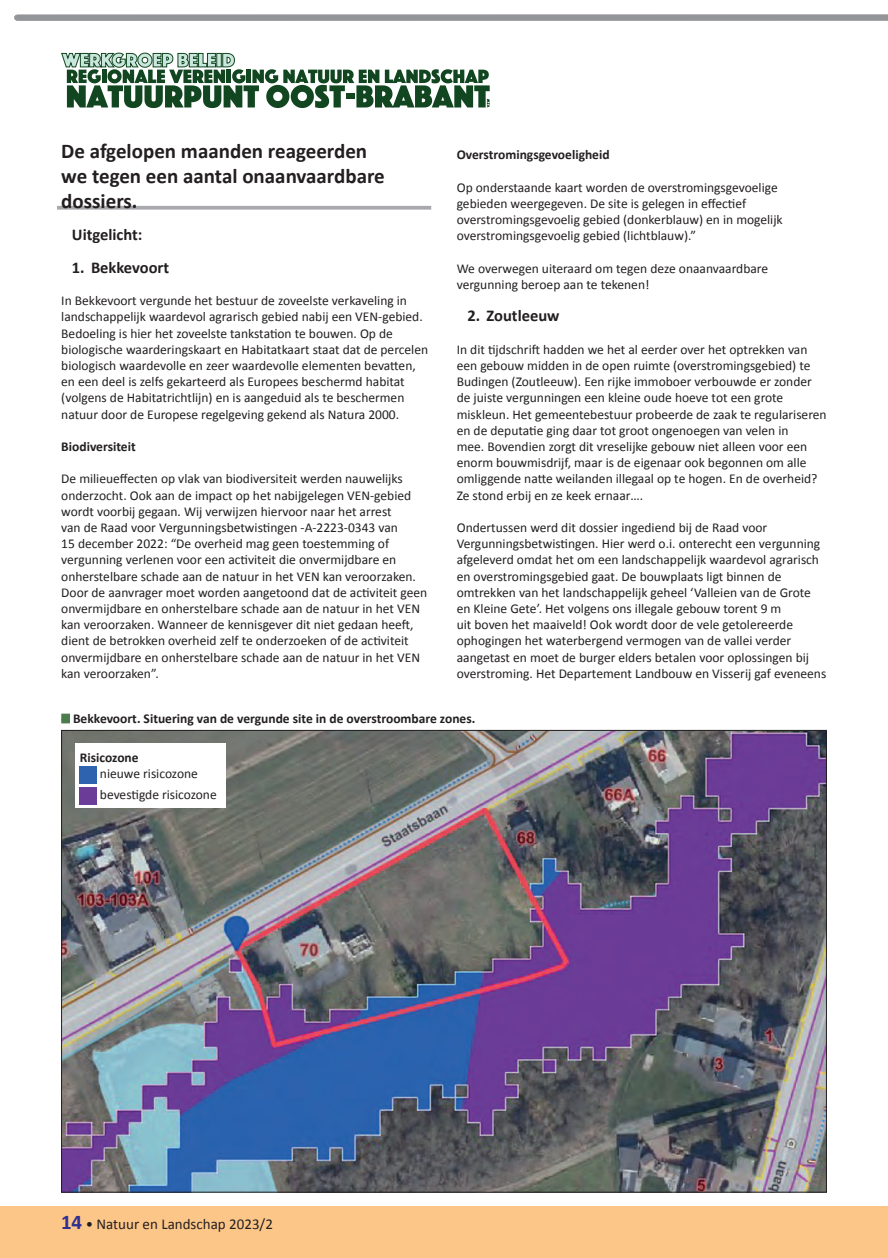
<style>
.page{position:relative;width:888px;height:1258px;background:#fff}
.page>*{position:absolute;margin:0;border:0;box-sizing:border-box;transform-origin:0 0}
.t1{font:700 21px/25.2px "Calibri";color:#231f20}
.t2{font:700 16.5px "Calibri";color:#231f20}
.t3{font:15px "Calibri";color:#231f20}
.t4{font:13.5px/16.2px "Calibri";color:#231f20}
.t5{font:700 13.5px "Calibri";color:#231f20}
.s1{color:#4b7c4b}
.s2{font-weight:700;font-size:21px;color:#2e3092}
</style>
<div class="page">
<div style="left:0;top:1206px;width:888px;height:52px;background:#fdc689"></div>
<svg style="left:57px;top:206px;width:374px;height:4px"></svg>
<svg style="left:66px;top:100px;width:424px;height:8px"></svg>
<svg style="left:14px;top:14px;width:874px;height:86px"></svg>
<img style="left:63px;top:732px;width:762px;height:458px">
<div style="left:61px;top:714px;width:9px;height:9px;background:#4b7c4b"></div>
<div style="left:76px;top:743px;width:150px;height:64px;background:#fff"></div>
<div style="left:80px;top:767px;width:17px;height:17px;background:#2d63af"></div>
<div style="left:80px;top:787px;width:17px;height:17px;background:#6b3d98"></div>
<h1 class="t1" style="left:61px;top:137px;width:325px">De afgelopen maanden reageerden we tegen een aantal onaanvaardbare dossiers.</h1>
<p class="t2" style="left:72px;top:225px;width:72px">Uitgelicht:</p>
<p class="t2" style="left:72px;top:257px;width:99px">1. Bekkevoort</p>
<p class="t4" style="left:61px;top:292px;width:368px">In Bekkevoort vergunde het bestuur de zoveelste verkaveling in landschappelijk waardevol agrarisch gebied nabij een VEN-gebied.<br>Bedoeling is hier het zoveelste tankstation te bouwen. Op de biologische waarderingskaart en Habitatkaart staat dat de percelen biologisch waardevolle en zeer waardevolle elementen bevatten, en een deel is zelfs gekarteerd als Europees beschermd habitat (volgens de Habitatrichtlijn) en is aangeduid als te beschermen natuur door de Europese regelgeving gekend als Natura 2000.</p>
<p class="t5" style="left:61px;top:438px;width:76px">Biodiversiteit</p>
<p class="t4" style="left:61px;top:470px;width:368px">De milieueffecten op vlak van biodiversiteit werden nauwelijks onderzocht. Ook aan de impact op het nabijgelegen VEN-gebied wordt voorbij gegaan. Wij verwijzen hiervoor naar het arrest<br>van de Raad voor Vergunningsbetwistingen -A-2223-0343 van<br>15 december 2022: “De overheid mag geen toestemming of vergunning verlenen voor een activiteit die onvermijdbare en onherstelbare schade aan de natuur in het VEN kan veroorzaken.<br>Door de aanvrager moet worden aangetoond dat de activiteit geen onvermijdbare en onherstelbare schade aan de natuur in het VEN kan veroorzaken. Wanneer de kennisgever dit niet gedaan heeft, dient de betrokken overheid zelf te onderzoeken of de activiteit onvermijdbare en onherstelbare schade aan de natuur in het VEN kan veroorzaken”.</p>
<p class="t5" style="left:457px;top:146px;width:154px">Overstromingsgevoeligheid</p>
<p class="t4" style="left:457px;top:178px;width:327px">Op onderstaande kaart worden de overstromingsgevoelige gebieden weergegeven. De site is gelegen in effectief overstromingsgevoelig gebied (donkerblauw) en in mogelijk overstromingsgevoelig gebied (lichtblauw).”</p>
<p class="t4" style="left:457px;top:260px;width:313px">We overwegen uiteraard om tegen deze onaanvaardbare vergunning beroep aan te tekenen!</p>
<p class="t2" style="left:467px;top:306px;width:94px">2. Zoutleeuw</p>
<p class="t4" style="left:457px;top:341px;width:371px">In dit tijdschrift hadden we het al eerder over het optrekken van een gebouw midden in de open ruimte (overstromingsgebied) te Budingen (Zoutleeuw). Een rijke immoboer verbouwde er zonder de juiste vergunningen een kleine oude hoeve tot een grote miskleun. Het gemeentebestuur probeerde de zaak te regulariseren en de deputatie ging daar tot groot ongenoegen van velen in<br>mee. Bovendien zorgt dit vreselijke gebouw niet alleen voor een enorm bouwmisdrijf, maar is de eigenaar ook begonnen om alle omliggende natte weilanden illegaal op te hogen. En de overheid?<br>Ze stond erbij en ze keek ernaar….</p>
<p class="t4" style="left:457px;top:519px;width:371px">Ondertussen werd dit dossier ingediend bij de Raad voor Vergunningsbetwistingen. Hier werd o.i. onterecht een vergunning afgeleverd omdat het om een landschappelijk waardevol agrarisch en overstromingsgebied gaat. De bouwplaats ligt binnen de omtrekken van het landschappelijk geheel ‘Valleien van de Grote en Kleine Gete’. Het volgens ons illegale gebouw torent 9 m<br>uit boven het maaiveld! Ook wordt door de vele getolereerde ophogingen het waterbergend vermogen van de vallei verder aangetast en moet de burger elders betalen voor oplossingen bij overstroming. Het Departement Landbouw en Visserij gaf eveneens</p>
<p class="t5" style="left:61px;top:710px;width:416px"><span class="s1">--</span> Bekkevoort. Situering van de vergunde site in de overstroombare zones.</p>
<p class="t5" style="left:80px;top:749px;width:60px">Risicozone</p>
<p class="t4" style="left:100px;top:763px;width:118px;line-height:20.4px">nieuwe risicozone bevestigde risicozone</p>
<p class="t3" style="left:61px;top:1215px;width:213px"><span class="s2">14</span> • Natuur en Landschap 2023/2</p>
</div>
